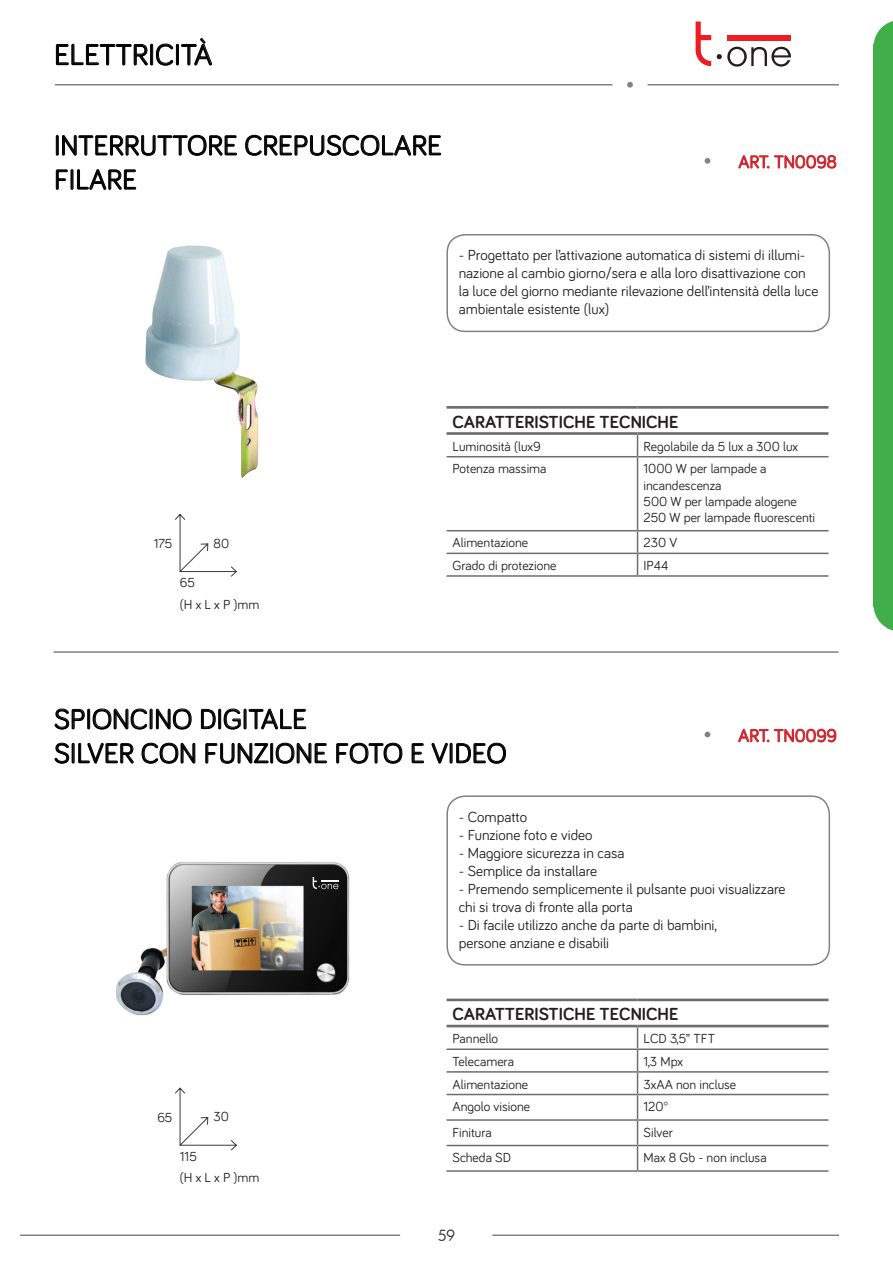
<style>
.page{position:relative;width:893px;height:1263px;background:#fff}
.page>*{position:absolute;margin:0;border:0;box-sizing:border-box;transform-origin:0 0}
.t1{font:30px "Bariol";color:#000}
.t2{font:28.5px "Bariol";color:#000}
.t3{font:700 18px "Bariol";color:#231f20}
.t4{font:18px "Bariol";color:#d1232a}
.t5{font:15px/18px "Bariol";color:#231f20}
.t6{font:15px "Futura";color:#383b3f}
.t7{font:13.5px "Bariol";color:#231f20}
</style>
<div class="page">
<hr style="left:55px;top:84px;width:557px;height:1px;background:#808285">
<hr style="left:648px;top:84px;width:191px;height:1px;background:#808285">
<svg style="left:627px;top:82px;width:6px;height:6px"></svg>
<svg style="left:696px;top:22px;width:15px;height:44px"></svg>
<div style="left:727px;top:35px;width:64px;height:5px;background:#ee1d23"></div>
<svg style="left:717px;top:47px;width:74px;height:20px"></svg>
<svg style="left:873px;top:606px;width:20px;height:25px"></svg>
<svg style="left:873px;top:21px;width:20px;height:23px"></svg>
<div style="left:873px;top:44px;width:20px;height:562px;background:#40ae49"></div>
<svg style="left:56px;top:38px;width:156px;height:28px"></svg>
<hr style="left:20px;top:1234px;width:380px;height:2px;background:#808285">
<hr style="left:492px;top:1234px;width:347px;height:2px;background:#808285">
<svg style="left:175px;top:513px;width:62px;height:64px"></svg>
<svg style="left:175px;top:1087px;width:62px;height:64px"></svg>
<div style="left:446px;top:234px;width:384px;height:98px;border:2px solid #808285;border-radius:18px"></div>
<div style="left:446px;top:795px;width:384px;height:170px;border:2px solid #808285;border-radius:18px"></div>
<hr style="left:447px;top:406px;width:190px;height:3px;background:#6c6d70">
<hr style="left:637px;top:406px;width:191px;height:3px;background:#6c6d70">
<hr style="left:447px;top:432px;width:190px;height:3px;background:#6c6d70">
<hr style="left:637px;top:432px;width:191px;height:3px;background:#6c6d70">
<svg style="left:637px;top:435px;width:1px;height:21px"></svg>
<hr style="left:447px;top:456px;width:190px;height:1px;background:#6c6d70">
<hr style="left:637px;top:456px;width:191px;height:1px;background:#6c6d70">
<hr style="left:637px;top:457px;width:1px;height:73px;background:#6c6d70">
<hr style="left:447px;top:530px;width:190px;height:1px;background:#6c6d70">
<hr style="left:637px;top:530px;width:191px;height:1px;background:#6c6d70">
<hr style="left:447px;top:553px;width:190px;height:1px;background:#6c6d70">
<hr style="left:637px;top:553px;width:191px;height:1px;background:#6c6d70">
<svg style="left:637px;top:531px;width:1px;height:44px"></svg>
<hr style="left:447px;top:575px;width:190px;height:2px;background:#6c6d70">
<hr style="left:637px;top:575px;width:191px;height:2px;background:#6c6d70">
<hr style="left:447px;top:998px;width:190px;height:3px;background:#6c6d70">
<hr style="left:637px;top:998px;width:191px;height:3px;background:#6c6d70">
<hr style="left:447px;top:1025px;width:190px;height:2px;background:#6c6d70">
<hr style="left:637px;top:1025px;width:191px;height:2px;background:#6c6d70">
<hr style="left:447px;top:1048px;width:190px;height:2px;background:#6c6d70">
<hr style="left:637px;top:1048px;width:191px;height:2px;background:#6c6d70">
<hr style="left:447px;top:1071px;width:190px;height:2px;background:#6c6d70">
<hr style="left:637px;top:1071px;width:191px;height:2px;background:#6c6d70">
<hr style="left:447px;top:1094px;width:190px;height:1px;background:#6c6d70">
<hr style="left:637px;top:1094px;width:191px;height:1px;background:#6c6d70">
<hr style="left:447px;top:1119px;width:190px;height:2px;background:#6c6d70">
<hr style="left:637px;top:1119px;width:191px;height:2px;background:#6c6d70">
<svg style="left:637px;top:1027px;width:1px;height:143px"></svg>
<hr style="left:447px;top:1145px;width:190px;height:1px;background:#6c6d70">
<hr style="left:637px;top:1145px;width:191px;height:1px;background:#6c6d70">
<hr style="left:447px;top:1170px;width:190px;height:2px;background:#6c6d70">
<hr style="left:637px;top:1170px;width:191px;height:2px;background:#6c6d70">
<hr style="left:54px;top:651px;width:784px;height:2px;background:#808285">
<svg style="left:56px;top:135px;width:181px;height:21px"></svg>
<svg style="left:245px;top:135px;width:196px;height:21px"></svg>
<svg style="left:56px;top:169px;width:80px;height:21px"></svg>
<svg style="left:54px;top:708px;width:138px;height:22px"></svg>
<svg style="left:201px;top:708px;width:105px;height:22px"></svg>
<svg style="left:54px;top:742px;width:80px;height:22px"></svg>
<svg style="left:141px;top:742px;width:55px;height:22px"></svg>
<svg style="left:205px;top:742px;width:122px;height:22px"></svg>
<svg style="left:336px;top:742px;width:67px;height:22px"></svg>
<svg style="left:411px;top:743px;width:13px;height:20px"></svg>
<svg style="left:431px;top:742px;width:75px;height:22px"></svg>
<svg style="left:738px;top:155px;width:99px;height:14px"></svg>
<svg style="left:738px;top:728px;width:99px;height:15px"></svg>
<svg style="left:705px;top:158px;width:5px;height:6px"></svg>
<svg style="left:705px;top:732px;width:5px;height:5px"></svg>
<img style="left:145px;top:245px;width:114px;height:233px">
<img style="left:117px;top:862px;width:233px;height:154px">
<svg style="left:313px;top:877px;width:25px;height:12px"></svg>
<h1 class="t1" style="left:54px;top:34px;width:160px">ELETTRICITÀ</h1>
<p class="t2" style="left:54px;top:126px;width:389px">INTERRUTTORE CREPUSCOLARE</p>
<p class="t2" style="left:54px;top:160px;width:84px">FILARE</p>
<p class="t4" style="left:738px;top:150px;width:100px">ART. TN0098</p>
<p class="t5" style="left:459px;top:245px;width:361px">- Progettato per l’attivazione automatica di sistemi di illumi&shy;nazione al cambio giorno/sera e alla loro disattivazione con la luce del giorno mediante rilevazione dell’intensità della luce ambientale esistente (lux)</p>
<p class="t7" style="left:154px;top:534px;width:20px">175</p>
<p class="t7" style="left:214px;top:534px;width:17px">80</p>
<p class="t7" style="left:180px;top:574px;width:17px">65</p>
<p class="t7" style="left:180px;top:595px;width:81px">(H x L x P )mm</p>
<p class="t3" style="left:452px;top:409px;width:227px">CARATTERISTICHE TECNICHE</p>
<p class="t7" style="left:452px;top:437px;width:90px">Luminosità (lux9</p>
<p class="t7" style="left:643px;top:437px;width:156px">Regolabile da 5 lux a 300 lux</p>
<p class="t7" style="left:452px;top:460px;width:95px">Potenza massima</p>
<p class="t7" style="left:643px;top:460px;width:125px">1000 W per lampade a</p>
<p class="t7" style="left:643px;top:476px;width:79px">incandescenza</p>
<p class="t7" style="left:643px;top:492px;width:155px">500 W per lampade alogene</p>
<p class="t7" style="left:643px;top:508px;width:173px">250 W per lampade fluorescenti</p>
<p class="t7" style="left:452px;top:534px;width:77px">Alimentazione</p>
<p class="t7" style="left:643px;top:534px;width:35px">230 V</p>
<p class="t7" style="left:452px;top:556px;width:105px">Grado di protezione</p>
<p class="t7" style="left:643px;top:556px;width:27px">IP44</p>
<p class="t2" style="left:54px;top:700px;width:254px">SPIONCINO DIGITALE</p>
<p class="t2" style="left:54px;top:734px;width:454px">SILVER CON FUNZIONE FOTO E VIDEO</p>
<p class="t4" style="left:738px;top:723px;width:100px">ART. TN0099</p>
<p class="t7" style="left:157px;top:1108px;width:17px">65</p>
<p class="t7" style="left:214px;top:1108px;width:17px">30</p>
<p class="t7" style="left:180px;top:1147px;width:18px">115</p>
<p class="t7" style="left:180px;top:1169px;width:81px">(H x L x P )mm</p>
<p class="t5" style="left:459px;top:807px;width:70px">- Compatto</p>
<p class="t5" style="left:459px;top:825px;width:135px">- Funzione foto e video</p>
<p class="t5" style="left:459px;top:843px;width:167px">- Maggiore sicurezza in casa</p>
<p class="t5" style="left:459px;top:861px;width:140px">- Semplice da installare</p>
<p class="t5" style="left:459px;top:879px;width:328px">- Premendo semplicemente il pulsante puoi visualizzare</p>
<p class="t5" style="left:459px;top:897px;width:176px">chi si trova di fronte alla porta</p>
<p class="t5" style="left:459px;top:915px;width:260px">- Di facile utilizzo anche da parte di bambini,</p>
<p class="t5" style="left:459px;top:933px;width:152px">persone anziane e disabili</p>
<p class="t3" style="left:452px;top:1002px;width:227px">CARATTERISTICHE TECNICHE</p>
<p class="t7" style="left:452px;top:1030px;width:47px">Pannello</p>
<p class="t7" style="left:643px;top:1030px;width:73px">LCD 3,5” TFT</p>
<p class="t7" style="left:452px;top:1052px;width:63px">Telecamera</p>
<p class="t7" style="left:643px;top:1052px;width:41px">1,3 Mpx</p>
<p class="t7" style="left:452px;top:1075px;width:77px">Alimentazione</p>
<p class="t7" style="left:643px;top:1075px;width:94px">3xAA non incluse</p>
<p class="t7" style="left:452px;top:1097px;width:79px">Angolo visione</p>
<p class="t7" style="left:643px;top:1097px;width:26px">120°</p>
<p class="t7" style="left:452px;top:1123px;width:41px">Finitura</p>
<p class="t7" style="left:643px;top:1123px;width:31px">Silver</p>
<p class="t7" style="left:452px;top:1148px;width:60px">Scheda SD</p>
<p class="t7" style="left:643px;top:1148px;width:125px">Max 8 Gb - non inclusa</p>
<p class="t6" style="left:438px;top:1225px;width:19px">59</p>
</div>
